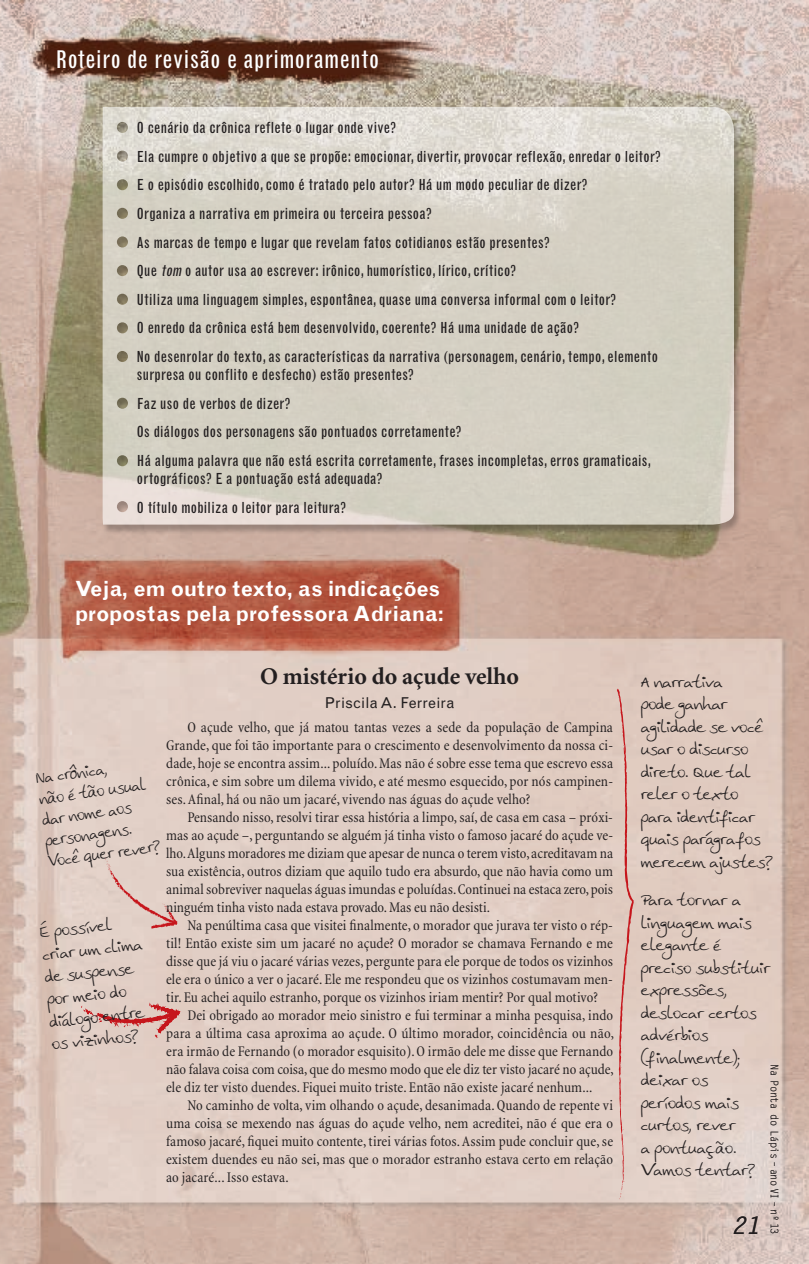
<style>
.page{position:relative;width:809px;height:1264px;background:#fff}
.page>*{position:absolute;margin:0;border:0;box-sizing:border-box;transform-origin:0 0}
.t1{font:condensed 24px "Grotesque MT Std";letter-spacing:.03em;color:#fff}
.t2{font:700 24px "Minion";color:#231f20}
.t3{font:italic 700 24px "Letter Gothic Std";color:#231f20}
.t4{font:700 21px/25.5px "Grotesque MT Std";color:#fff}
.t5{font:condensed 15px/18px "Minion";letter-spacing:.005em;color:#231f20;text-align:justify}
.t6{font:condensed 15px/28.7px "Grotesque MT Std";letter-spacing:.02em;color:#231f20}
.t7{font:15px/22.5px "Anke Hand";letter-spacing:.01em;color:#231f20}
.t8{font:15px/21px "Anke Hand";letter-spacing:.01em;color:#231f20;scale:.94 1}
.t9{font:15px "Grotesque MT Std";letter-spacing:.005em;color:#231f20}
.t10{font:10.5px "Letter Gothic Std";letter-spacing:-.06em;color:#231f20}
.s1{font-style:italic}
.s2{font-size:20.1px}
.s3{font-size:21px}
</style>
<div class="page">
<img style="left:0;top:0;width:809px;height:1264px">
<div style="left:101px;top:107px;width:643px;height:430px;background:#231f20;opacity:.5"></div>
<svg style="left:103px;top:107px;width:631px;height:418px;background:#d6d2c6"></svg>
<svg style="left:105px;top:855px;width:73px;height:75px;background:#e0c6bd"></svg>
<svg style="left:617px;top:688px;width:17px;height:511px;background:#ddbcb3"></svg>
<svg style="left:70px;top:977px;width:110px;height:84px;background:#dfc1b9"></svg>
<h1 class="t1" style="left:56px;top:45px;width:325px">Roteiro de revisão e aprimoramento</h1>
<p class="t6" style="left:137px;top:114px;width:525px">O cenário da crônica reflete o lugar onde vive?<br>Ela cumpre o objetivo a que se propõe: emocionar, divertir, provocar reflexão, enredar o leitor?<br>E o episódio escolhido, como é tratado pelo autor? Há um modo peculiar de dizer?<br>Organiza a narrativa em primeira ou terceira pessoa?<br>As marcas de tempo e lugar que revelam fatos cotidianos estão presentes?<br>Que <span class="s1">tom</span> o autor usa ao escrever: irônico, humorístico, lírico, crítico?<br>Utiliza uma linguagem simples, espontânea, quase uma conversa informal com o leitor?<br>O enredo da crônica está bem desenvolvido, coerente? Há uma unidade de ação?<br>No desenrolar do texto, as características da narrativa (personagem, cenário, tempo, elemento</p>
<p class="t6" style="left:137px;top:361px;width:516px">surpresa ou conflito e desfecho) estão presentes?<br>Faz uso de verbos de dizer?<br>Os diálogos dos personagens são pontuados corretamente?<br>Há alguma palavra que não está escrita corretamente, frases incompletas, erros gramaticais,</p>
<p class="t6" style="left:137px;top:464px;width:247px">ortográficos? E a pontuação está adequada?<br>O título mobiliza o leitor para leitura?</p>
<h2 class="t4" style="left:75px;top:576px;width:371px">Veja, em outro texto, as indicações propostas pela professora Adriana:</h2>
<h1 class="t2" style="left:260px;top:664px;width:261px">O mistério do açude velho</h1>
<p class="t9" style="left:325px;top:694px;width:131px">Priscila A. Ferreira</p>
<p class="t5" style="left:166px;top:719px;width:449px;text-indent:21px">O açude velho, que já matou tantas vezes a sede da população de Campina Grande, que foi tão importante para o crescimento e desenvolvimento da nossa ci&shy;dade, hoje se encontra assim... poluído. Mas não é sobre esse tema que escrevo essa crônica, e sim sobre um dilema vivido, e até mesmo esquecido, por nós campinen&shy;ses. Afinal, há ou não um jacaré, vivendo nas águas do açude velho?</p>
<p class="t5" style="left:166px;top:809px;width:449px;text-indent:21px">Pensando nisso, resolvi tirar essa história a limpo, saí, de casa em casa – próxi&shy;mas ao açude –, perguntando se alguém já tinha visto o famoso jacaré do açude ve&shy;lho. Alguns moradores me diziam que apesar de nunca o terem visto, acreditavam na sua existência, outros diziam que aquilo tudo era absurdo, que não havia como um animal sobreviver naquelas águas imundas e poluídas. Continuei na estaca zero, pois ninguém tinha visto nada estava provado. Mas eu não desisti.</p>
<p class="t5" style="left:166px;top:917px;width:448px;text-indent:21px">Na penúltima casa que visitei finalmente, o morador que jurava ter visto o rép&shy;til! Então existe sim um jacaré no açude? O morador se chamava Fernando e me disse que já viu o jacaré várias vezes, pergunte para ele porque de todos os vizinhos ele era o único a ver o jacaré. Ele me respondeu que os vizinhos costumavam men&shy;tir. Eu achei aquilo estranho, porque os vizinhos iriam mentir? Por qual motivo?</p>
<p class="t5" style="left:166px;top:1007px;width:449px;text-indent:21px">Dei obrigado ao morador meio sinistro e fui terminar a minha pesquisa, indo para a última casa aproxima ao açude. O último morador, coincidência ou não, era irmão de Fernando (o morador esquisito). O irmão dele me disse que Fernando não falava coisa com coisa, que do mesmo modo que ele diz ter visto jacaré no açude, ele diz ter visto duendes. Fiquei muito triste. Então não existe jacaré nenhum...</p>
<p class="t5" style="left:166px;top:1097px;width:449px;text-indent:21px">No caminho de volta, vim olhando o açude, desanimada. Quando de repente vi uma coisa se mexendo nas águas do açude velho, nem acreditei, não é que era o famoso jacaré, fiquei muito contente, tirei várias fotos. Assim pude concluir que, se existem duendes eu não sei, mas que o morador estranho estava certo em relação ao jacaré... Isso estava.</p>
<p class="t8" style="left:35px;top:768px;width:122px;rotate:-8deg">Na crônica,<br>não é tão usual dar nome aos personagens.<br><span class="s2">V</span>ocê quer rever?</p>
<p class="t7" style="left:39px;top:921px;width:102px;rotate:-6deg">É possível criar um clima de suspense por meio do diálogo entre os vizinhos?</p>
<p class="t7" style="left:641px;top:670px;width:133px">A narrativa<br>pode ganhar agilidade se você usar o discurso direto. Q ue tal reler o texto para identificar quais parágrafos merecem ajustes?</p>
<p class="t7" style="left:641px;top:889px;width:130px">Para tornar a linguagem mais elegante é preciso substituir expressões, deslocar certos advérbios (finalmente); deixar os períodos mais curtos, rever<br>a pontuação.<br><span class="s3">V</span>amos tentar?</p>
<p class="t10" style="left:781px;top:1064px;width:172px;rotate:90deg">Na Ponta do Lápis – ano VI – nº 13</p>
<h1 class="t3" style="left:731px;top:1210px;width:30px">21</h1>
</div>
